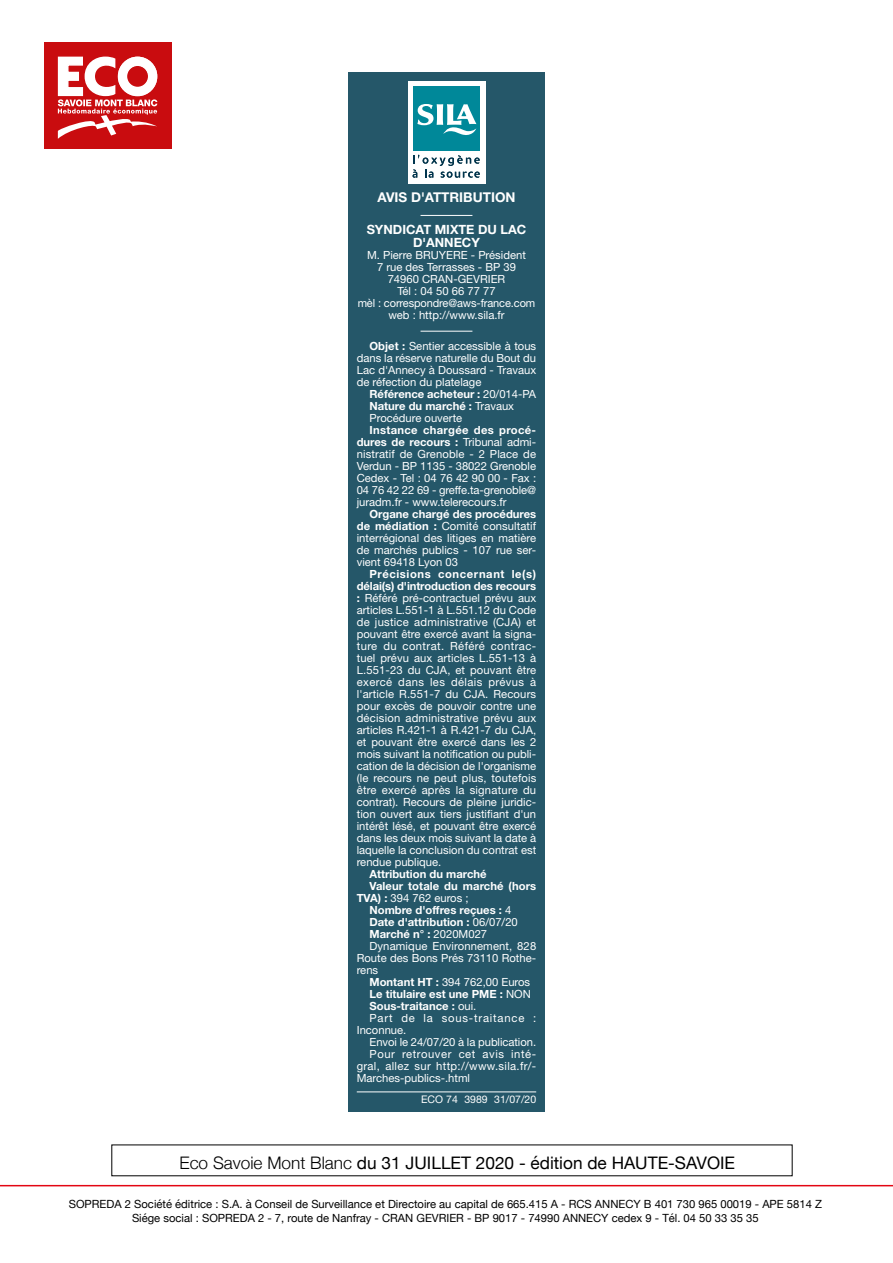
<style>
.page{position:relative;width:893px;height:1263px;background:#fff}
.page>*{position:absolute;margin:0;border:0;box-sizing:border-box;transform-origin:0 0}
.t1{font:17.25px "Helvetica Neue";color:#000}
.t2{font:700 13.5px "Helvetica Neue LT Std";color:#fff}
.t3{font:700 12.75px/12.8px "Helvetica Neue LT Std";color:#fff;text-align:center}
.t4{font:11.25px/12px "Helvetica Neue LT Std";color:#fff;text-align:justify}
.t5{font:700 11.25px/12px "Helvetica Neue LT Std";color:#fff}
.t6{font:11.25px/13.5px "Helvetica Neue";color:#000;text-align:center}
.t7{font:11.25px "Helvetica Neue LT Std";letter-spacing:.03em;color:#fff}
.t8{font:11.25px "Helvetica Neue LT Std";letter-spacing:.05em;color:#fff}
.t9{font:11.25px "Helvetica Neue LT Std";letter-spacing:.07em;color:#fff}
.t10{font:10.5px "Helvetica Neue LT Std";color:#fff}
.s1{font-weight:700}
.s2{font-weight:400}
.s3{font-weight:300}
</style>
<div class="page">
<hr style="left:0;top:1185px;width:893px;height:1px;background:#e30613">
<div style="left:44px;top:43px;width:127px;height:106px;background:#c90c0f"></div>
<svg style="left:57px;top:56px;width:101px;height:83px"></svg>
<div style="left:348px;top:72px;width:197px;height:1039px;background:#255769"></div>
<hr style="left:421px;top:215px;width:51px;height:1px;background:#fff">
<hr style="left:421px;top:331px;width:51px;height:1px;background:#fff">
<hr style="left:357px;top:1091px;width:179px;height:1px;background:#fff">
<div style="left:408px;top:81px;width:77px;height:102px;background:#fff"></div>
<div style="left:413px;top:86px;width:67px;height:65px;background:#089"></div>
<svg style="left:417px;top:104px;width:60px;height:31px"></svg>
<svg style="left:413px;top:155px;width:67px;height:23px"></svg>
<p class="t2" style="left:377px;top:189px;width:140px">AVIS D'ATTRIBUTION</p>
<p class="t3" style="left:367px;top:223px;width:161px">SYNDICAT MIXTE DU LAC<br>D'ANNECY</p>
<p class="t4" style="left:358px;top:248px;width:179px;text-align:center">M. Pierre BRUYERE - Président<br>7 rue des Terrasses - BP 39<br>74960 CRAN-GEVRIER<br>Tél : 04 50 66 77 77<br>mèl : correspondre@aws-france.com web : http://www.sila.fr</p>
<p class="t4" style="left:357px;top:340px;width:181px;text-indent:13px"><span class="s1">Objet :</span> Sentier accessible à tous dans la réserve naturelle du Bout du Lac d'Annecy à Doussard - Travaux de réfection du platelage</p>
<p class="t5" style="left:369px;top:387px;width:168px">Référence acheteur : <span class="s2">20/014-PA<br></span>Nature du marché : <span class="s2">Travaux<br>Procédure ouverte</span></p>
<p class="t4" style="left:357px;top:424px;width:181px;text-indent:13px"><span class="s1">Instance chargée des procé&shy;dures de recours :</span> Tribunal admi&shy;nistratif de Grenoble - 2 Place de Verdun - BP 1135 - 38022 Grenoble Cedex - Tel : 04 76 42 90 00 - Fax :<br>04 76 42 22 69 - greffe.ta-grenoble@ juradm.fr - www.telerecours.fr</p>
<p class="t4" style="left:357px;top:508px;width:181px;text-indent:13px"><span class="s1">Organe chargé des procédures de médiation :</span> Comité consultatif interrégional des litiges en matière de marchés publics - 107 rue ser&shy;vient 69418 Lyon 03</p>
<p class="t4" style="left:357px;top:568px;width:181px;text-indent:13px"><span class="s1">Précisions concernant le(s) délai(s) d'introduction des recours :</span> Référé pré-contractuel prévu aux articles L.551-1 à L.551.12 du Code de justice administrative (CJA) et pouvant être exercé avant la signa&shy;ture du contrat. Référé contrac&shy;tuel prévu aux articles L.551-13 à L.551-23 du CJA, et pouvant être exercé dans les délais prévus à l'article R.551-7 du CJA. Recours pour excès de pouvoir contre une décision administrative prévu aux articles R.421-1 à R.421-7 du CJA, et pouvant être exercé dans les 2 mois suivant la notification ou publi&shy;cation de la décision de l'organisme (le recours ne peut plus, toutefois être exercé après la signature du contrat). Recours de pleine juridic&shy;tion ouvert aux tiers justifiant d'un intérêt lésé, et pouvant être exercé dans les deux mois suivant la date à laquelle la conclusion du contrat est rendue publique.</p>
<p class="t5" style="left:369px;top:868px;width:119px">Attribution du marché</p>
<p class="t5" style="left:369px;top:880px;width:168px">Valeur totale du marché (hors</p>
<p class="t4" style="left:357px;top:892px;width:113px"><span class="s1">TVA) :</span> 394 762 euros ;</p>
<p class="t5" style="left:369px;top:904px;width:143px">Nombre d'offres reçues : <span class="s2">4</span></p>
<p class="t5" style="left:369px;top:916px;width:150px">Date d'attribution : <span class="s2">06/07/20</span></p>
<p class="t5" style="left:369px;top:928px;width:119px">Marché n° : <span class="s2">2020M027</span></p>
<p class="t4" style="left:369px;top:940px;width:168px">Dynamique Environnement, 828</p>
<p class="t4" style="left:357px;top:952px;width:181px">Route des Bons Prés 73110 Rothe-</p>
<p class="t4" style="left:357px;top:964px;width:23px">rens</p>
<p class="t4" style="left:369px;top:976px;width:162px"><span class="s1">Montant HT :</span> 394 762,00 Euros</p>
<p class="t5" style="left:369px;top:988px;width:163px">Le titulaire est une PME : <span class="s2">NON</span></p>
<p class="t5" style="left:369px;top:1000px;width:108px">Sous-traitance : <span class="s2">oui.</span></p>
<p class="t9" style="left:369px;top:1011px;width:168px">Part de la sous-traitance :</p>
<p class="t4" style="left:357px;top:1024px;width:51px">Inconnue.</p>
<p class="t4" style="left:369px;top:1036px;width:168px">Envoi le 24/07/20 à la publication.</p>
<p class="t8" style="left:369px;top:1047px;width:168px">Pour retrouver cet avis inté-</p>
<p class="t7" style="left:357px;top:1059px;width:181px">gral, allez sur http://www.sila.fr/-</p>
<p class="t4" style="left:357px;top:1072px;width:115px">Marches-publics-.html</p>
<p class="t10" style="left:421px;top:1093px;width:117px">ECO 74 3989 31/07/20</p>
<h1 class="t1" style="left:179px;top:1150px;width:557px"><span class="s3">Eco Savoie Mont Blanc</span> du 31 JUILLET 2020 - édition de HAUTE-SAVOIE</h1>
<p class="t6" style="left:69px;top:1198px;width:755px">SOPREDA 2 Société éditrice : S.A. à Conseil de Surveillance et Directoire au capital de 665.415 A - RCS ANNECY B 401 730 965 00019 - APE 5814 Z<br>Siége social : SOPREDA 2 - 7, route de Nanfray - CRAN GEVRIER - BP 9017 - 74990 ANNECY cedex 9 - Tél. 04 50 33 35 35</p>
</div>
